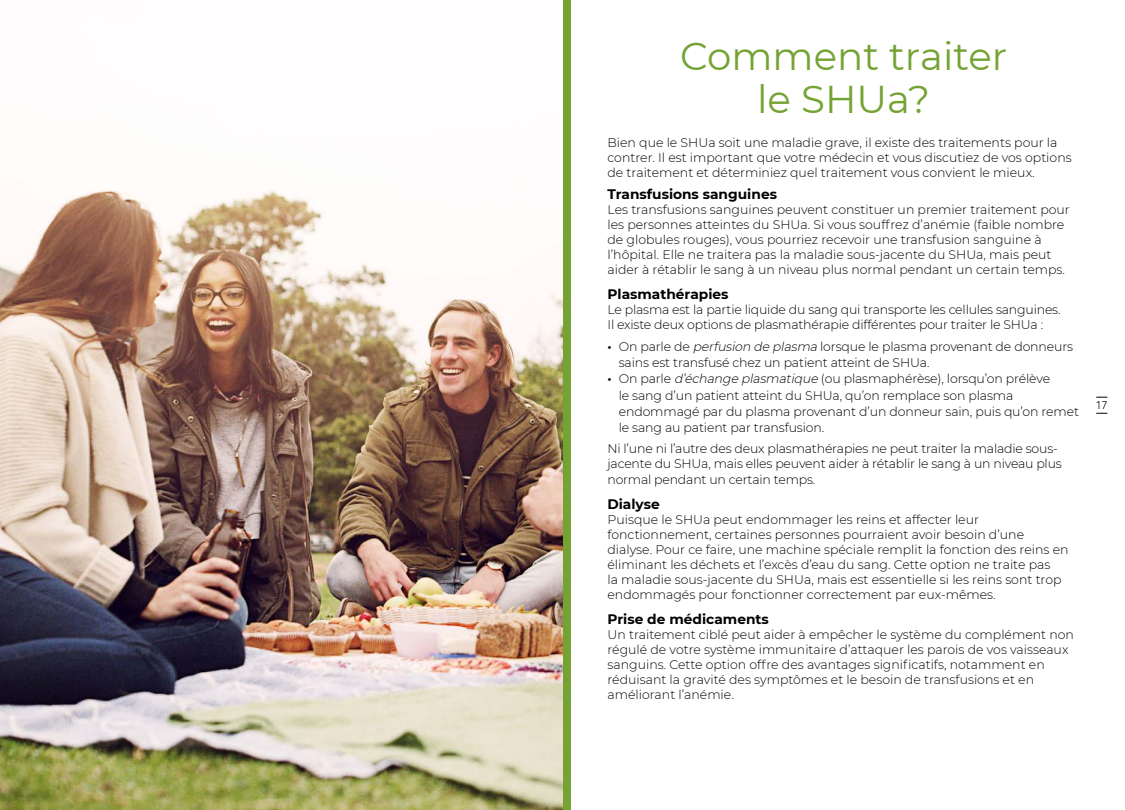
<style>
.page{position:relative;width:1125px;height:810px;background:#fff}
.page>*{position:absolute;margin:0;border:0;box-sizing:border-box;transform-origin:0 0}
.t1{font:38.75px/42.5px "Montserrat";color:#74a333;text-align:center}
.t2{font:700 13.75px "Montserrat";color:#000}
.t3{font:300 12.5px/15px "Montserrat";color:#000}
.t4{font:300 11.25px "Avenir";color:#000}
.s1{font-weight:600}
.s2{font-style:italic}
</style>
<div class="page">
<div style="left:562px;top:0;width:10px;height:810px;background:#74a333"></div>
<img style="left:0;top:190px;width:562px;height:620px">
<h1 class="t1" style="left:680px;top:34px;width:329px">Comment traiter le SHUa?</h1>
<p class="t3" style="left:608px;top:134px;width:466px">Bien que le SHUa soit une maladie grave, il existe des traitements pour la contrer. Il est important que votre médecin et vous discutiez de vos options de traitement et déterminiez quel traitement vous convient le mieux.</p>
<p class="t2" style="left:608px;top:184px;width:171px">Transfusions sanguines</p>
<p class="t3" style="left:608px;top:201px;width:464px">Les transfusions sanguines peuvent constituer un premier traitement pour les personnes atteintes du SHUa. Si vous souffrez d’anémie (faible nombre de globules rouges), vous pourriez recevoir une transfusion sanguine à l’hôpital. Elle ne traitera pas la maladie sous-jacente du SHUa, mais peut aider à rétablir le sang à un niveau plus normal pendant un certain temps.</p>
<p class="t2" style="left:608px;top:284px;width:123px">Plasmathérapies</p>
<p class="t3" style="left:608px;top:302px;width:455px">Le plasma est la partie liquide du sang qui transporte les cellules sanguines.<br>Il existe deux options de plasmathérapie différentes pour traiter le SHUa :</p>
<p class="t3" style="left:619px;top:338px;width:456px;line-height:16.2px;text-indent:-11px"><span class="s1">•</span> On parle de <span class="s2">perfusion de plasma</span> lorsque le plasma provenant de donneurs sains est transfusé chez un patient atteint de SHUa.</p>
<p class="t3" style="left:619px;top:370px;width:462px;line-height:16.2px;text-indent:-11px"><span class="s1">•</span> On parle <span class="s2">d’échange plasmatique</span> (ou plasmaphérèse), lorsqu’on prélève<br>le sang d’un patient atteint du SHUa, qu’on remplace son plasma endommagé par du plasma provenant d’un donneur sain, puis qu’on remet le sang au patient par transfusion.</p>
<p class="t3" style="left:607px;top:440px;width:456px">Ni l’une ni l’autre des deux plasmathérapies ne peut traiter la maladie sous&shy;jacente du SHUa, mais elles peuvent aider à rétablir le sang à un niveau plus</p>
<p class="t3" style="left:607px;top:472px;width:209px">normal pendant un certain temps.</p>
<p class="t2" style="left:608px;top:495px;width:54px">Dialyse</p>
<p class="t3" style="left:608px;top:512px;width:463px">Puisque le SHUa peut endommager les reins et affecter leur fonctionnement, certaines personnes pourraient avoir besoin d’une dialyse. Pour ce faire, une machine spéciale remplit la fonction des reins en éliminant les déchets et l’excès d’eau du sang. Cette option ne traite pas<br>la maladie sous-jacente du SHUa, mais est essentielle si les reins sont trop endommagés pour fonctionner correctement par eux-mêmes.</p>
<p class="t2" style="left:608px;top:610px;width:163px">Prise de médicaments</p>
<p class="t3" style="left:608px;top:627px;width:468px">Un traitement ciblé peut aider à empêcher le système du complément non régulé de votre système immunitaire d’attaquer les parois de vos vaisseaux sanguins. Cette option offre des avantages significatifs, notamment en réduisant la gravité des symptômes et le besoin de transfusions et en améliorant l’anémie.</p>
<p class="t4" style="left:1096px;top:399px;width:13px">17</p>
</div>
